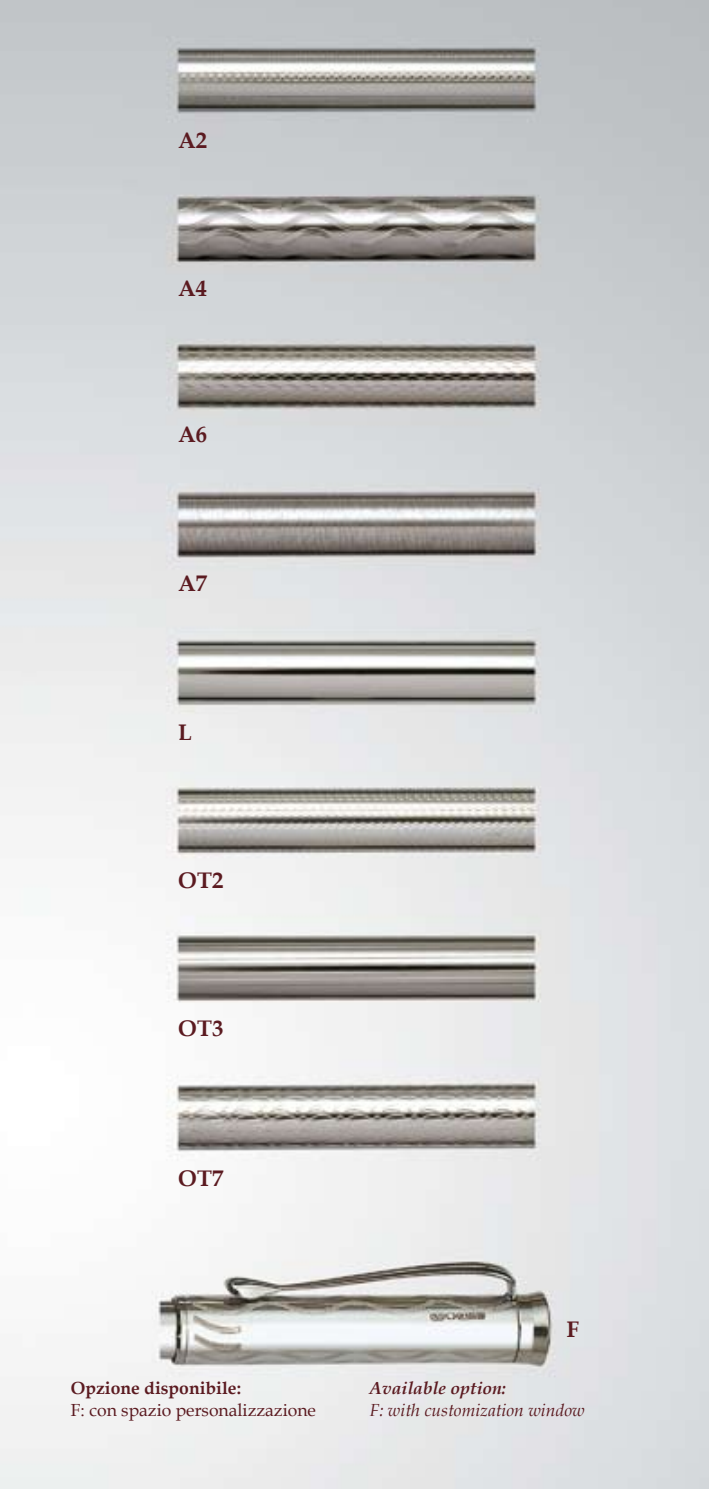
<style>
.page{position:relative;width:709px;height:1489px;background:#fff}
.page>*{position:absolute;margin:0;border:0;box-sizing:border-box;transform-origin:0 0}
.t1{font:700 22.5px "Book Antiqua";color:#5b1a20}
.t2{font:17.5px "Book Antiqua";color:#5b1a20}
.t3{font:italic 17.5px "Book Antiqua";color:#5b1a20}
.t4{font:700 17.5px "Book Antiqua";color:#5b1a20}
.t5{font:italic 700 17.5px "Book Antiqua";color:#5b1a20}
</style>
<div class="page">
<img style="left:0;top:0;width:709px;height:1488px">
<p class="t1" style="left:178px;top:127px;width:30px">A2</p>
<p class="t1" style="left:178px;top:275px;width:30px">A4</p>
<p class="t1" style="left:178px;top:421px;width:30px">A6</p>
<p class="t1" style="left:178px;top:570px;width:30px">A7</p>
<p class="t1" style="left:178px;top:718px;width:15px">L</p>
<p class="t1" style="left:178px;top:867px;width:46px">OT2</p>
<p class="t1" style="left:178px;top:1014px;width:46px">OT3</p>
<p class="t1" style="left:178px;top:1165px;width:46px">OT7</p>
<p class="t4" style="left:71px;top:1377px;width:172px">Opzione disponibile:</p>
<p class="t2" style="left:71px;top:1399px;width:246px">F: con spazio personalizzazione</p>
<p class="t1" style="left:566px;top:1316px;width:14px">F</p>
<p class="t5" style="left:369px;top:1377px;width:138px">Available option:</p>
<p class="t3" style="left:369px;top:1399px;width:217px">F: with customization window</p>
</div>
